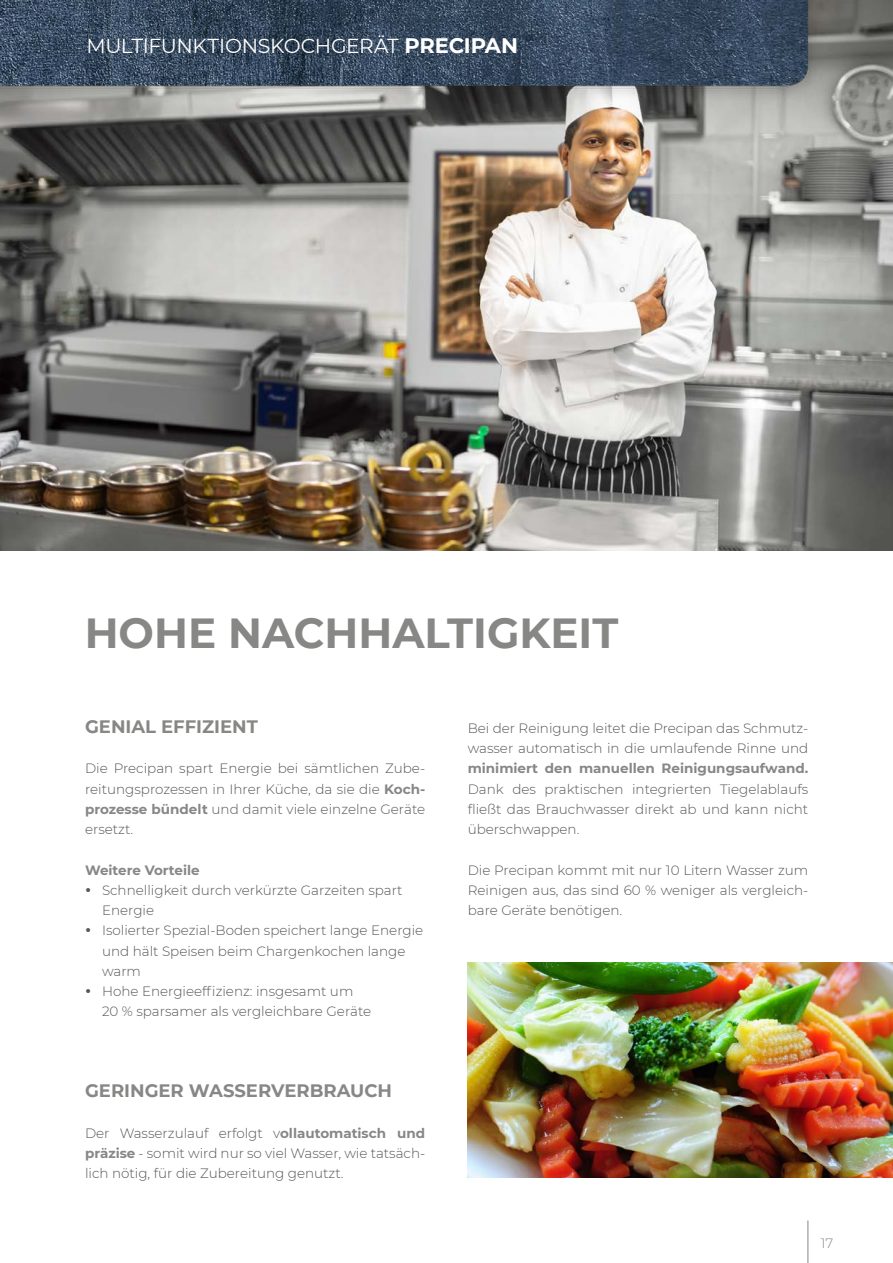
<style>
.page{position:relative;width:893px;height:1263px;background:#fff}
.page>*{position:absolute;margin:0;border:0;box-sizing:border-box;transform-origin:0 0}
.t1{font:700 42px "Montserrat";color:#878786}
.t2{font:20.25px "Montserrat";letter-spacing:-.02em;color:#fff}
.t3{font:700 18px "Montserrat";color:#878786}
.t4{font:300 13.5px/20.2px "Montserrat";color:#565656;text-align:justify}
.t5{font:700 13.5px "Montserrat";color:#878786}
.t6{font:300 13.5px "Montserrat";color:#878786}
.s1{font-weight:700;font-size:21px}
.s2{font-weight:700;color:#878786}
</style>
<div class="page">
<hr style="left:807px;top:1220px;width:1px;height:43px;background:#878786">
<img style="left:0;top:123px;width:893px;height:428px">
<img style="left:468px;top:963px;width:425px;height:214px">
<img style="left:0;top:0;width:893px;height:123px">
<h2 class="t2" style="left:86px;top:32px;width:433px">MULTIFUNKTIONSKOCHGERÄT <span class="s1">PRECIPAN</span></h2>
<h1 class="t1" style="left:85px;top:603px;width:535px">HOHE NACHHALTIGKEIT</h1>
<h3 class="t3" style="left:85px;top:713px;width:174px">GENIAL EFFIZIENT</h3>
<p class="t4" style="left:85px;top:758px;width:342px">Die Precipan spart Energie bei sämtlichen Zube&shy;reitungsprozessen in Ihrer Küche, da sie die <span class="s2">Koch&shy;prozesse bündelt</span> und damit viele einzelne Geräte ersetzt.</p>
<p class="t5" style="left:85px;top:860px;width:116px">Weitere Vorteile</p>
<p class="t4" style="left:102px;top:879px;width:323px;text-align:left">Schnelligkeit durch verkürzte Garzeiten spart Energie<br>Isolierter Spezial-Boden speichert lange Energie und hält Speisen beim Chargenkochen lange warm<br>Hohe Energieeffizienz: insgesamt um<br>20 % sparsamer als vergleichbare Geräte</p>
<h3 class="t3" style="left:85px;top:1078px;width:309px">GERINGER WASSERVERBRAUCH</h3>
<p class="t4" style="left:85px;top:1122px;width:342px">Der Wasserzulauf erfolgt v<span class="s2">ollautomatisch und präzise</span> - somit wird nur so viel Wasser, wie tatsäch&shy;lich nötig, für die Zubereitung genutzt.</p>
<p class="t4" style="left:468px;top:717px;width:342px">Bei der Reinigung leitet die Precipan das Schmutz&shy;wasser automatisch in die umlaufende Rinne und</p>
<p class="t5" style="left:468px;top:759px;width:342px">minimiert den manuellen Reinigungsaufwand.</p>
<p class="t4" style="left:468px;top:778px;width:342px">Dank des praktischen integrierten Tiegelablaufs fließt das Brauchwasser direkt ab und kann nicht überschwappen.</p>
<p class="t4" style="left:468px;top:859px;width:342px">Die Precipan kommt mit nur 10 Litern Wasser zum Reinigen aus, das sind 60 % weniger als vergleich&shy;bare Geräte benötigen.</p>
<p class="t6" style="left:821px;top:1234px;width:14px">17</p>
</div>
